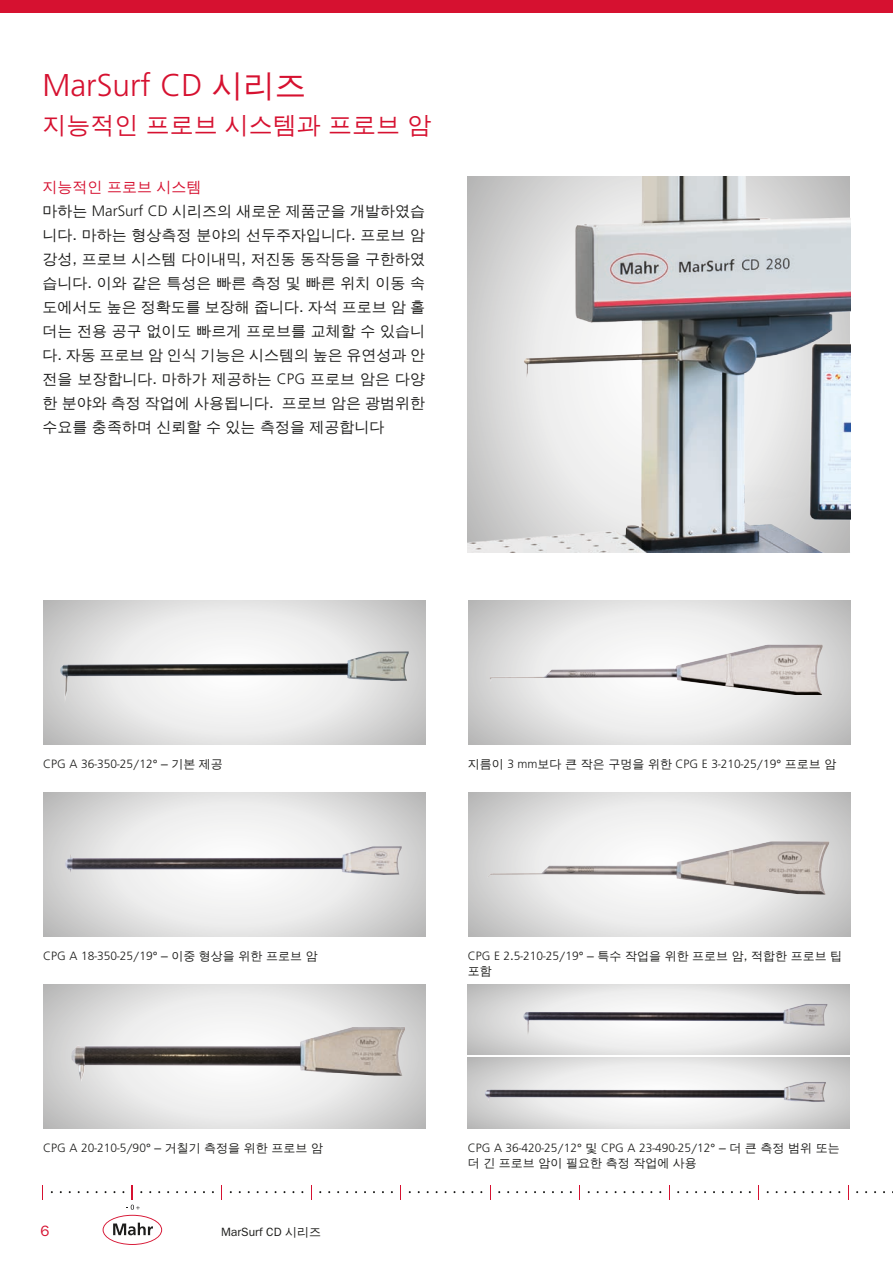
<style>
.page{position:relative;width:893px;height:1263px;background:#fff}
.page>*{position:absolute;margin:0;border:0;box-sizing:border-box;transform-origin:0 0}
.t1{font:300 31.5px "Frutiger LT Pro";color:#d61130}
.t2{font:24px "Un Dotum";color:#d61130}
.t3{font:15px/24px "Un Dotum";color:#1d1d1b}
.t4{font:15px "Un Dotum";color:#d61130}
.t5{font:12px/14.4px "Un Dotum";color:#1d1d1b}
.t6{font:300 12px "Frutiger LT Pro";color:#1d1d1b}
.s1{font-family:"Un Dotum";font-weight:400}
.s2{color:#d61130}
.s3{font-family:"Frutiger LT Pro";font-weight:300}
</style>
<div class="page">
<svg style="left:468px;top:1058px;width:382px;height:70px;background:#d9d9d9"></svg>
<svg style="left:468px;top:984px;width:382px;height:70px;background:#dbdbdb"></svg>
<img style="left:485px;top:1068px;width:362px;height:46px">
<svg style="left:43px;top:984px;width:382px;height:144px"></svg>
<svg style="left:43px;top:792px;width:382px;height:144px"></svg>
<svg style="left:43px;top:600px;width:382px;height:144px"></svg>
<svg style="left:468px;top:792px;width:382px;height:144px"></svg>
<svg style="left:468px;top:600px;width:382px;height:144px"></svg>
<img style="left:468px;top:176px;width:382px;height:376px">
<img style="left:60px;top:651px;width:349px;height:52px">
<img style="left:490px;top:644px;width:333px;height:51px">
<img style="left:65px;top:846px;width:337px;height:29px">
<img style="left:487px;top:841px;width:342px;height:54px">
<img style="left:523px;top:1004px;width:304px;height:36px">
<img style="left:71px;top:1027px;width:334px;height:55px">
<div style="left:0;top:0;width:893px;height:13px;background:#d61130"></div>
<svg style="left:221px;top:1185px;width:1px;height:14px"></svg>
<svg style="left:311px;top:1185px;width:1px;height:14px"></svg>
<svg style="left:400px;top:1185px;width:1px;height:14px"></svg>
<svg style="left:490px;top:1185px;width:1px;height:14px"></svg>
<svg style="left:579px;top:1185px;width:1px;height:14px"></svg>
<svg style="left:669px;top:1185px;width:1px;height:14px"></svg>
<svg style="left:758px;top:1185px;width:1px;height:14px"></svg>
<svg style="left:848px;top:1185px;width:1px;height:14px"></svg>
<svg style="left:96px;top:1185px;width:73px;height:60px"></svg>
<h1 class="t1" style="left:43px;top:67px;width:265px">MarSurf CD <span class="s1">시리즈</span></h1>
<h2 class="t2" style="left:43px;top:110px;width:390px">지능적인 프로브 시스템과 프로브 암</h2>
<p class="t3" style="left:42px;top:175px;width:384px"><span class="s2">지능적인 프로브 시스템<br></span>마하는 <span class="s3">MarSurf CD</span> 시리즈의 새로운 제품군을 개발하였습 니다. 마하는 형상측정 분야의 선두주자입니다. 프로브 암 강성, 프로브 시스템 다이내믹, 저진동 동작등을 구한하였 습니다. 이와 같은 특성은 빠른 측정 및 빠른 위치 이동 속 도에서도 높은 정확도를 보장해 줍니다. 자석 프로브 암 홀 더는 전용 공구 없이도 빠르게 프로브를 교체할 수 있습니 다. 자동 프로브 암 인식 기능은 시스템의 높은 유연성과 안 전을 보장합니다. 마하가 제공하는 <span class="s3">CPG</span> 프로브 암은 다양 한 분야와 측정 작업에 사용됩니다. 프로브 암은 광범위한 수요를 충족하며 신뢰할 수 있는 측정을 제공합니다</p>
<p class="t6" style="left:43px;top:757px;width:181px">CPG A 36<span class="s1">-</span>350<span class="s1">-</span>25<span class="s1">/</span>12<span class="s1">° – 기본 제공</span></p>
<p class="t5" style="left:468px;top:757px;width:370px">지름이 <span class="s3">3 mm</span>보다 큰 작은 구멍을 위한 <span class="s3">CPG E 3</span>-<span class="s3">210</span>-<span class="s3">25</span>/<span class="s3">19</span>° 프로브 암</p>
<p class="t5" style="left:43px;top:949px;width:276px"><span class="s3">CPG A 18</span>-<span class="s3">350</span>-<span class="s3">25</span>/<span class="s3">19</span>° – 이중 형상을 위한 프로브 암</p>
<p class="t5" style="left:468px;top:949px;width:376px"><span class="s3">CPG E 2</span>.<span class="s3">5</span>-<span class="s3">210</span>-<span class="s3">25</span>/<span class="s3">19</span>° – 특수 작업을 위한 프로브 암, 적합한 프로브 팁 포함</p>
<p class="t5" style="left:43px;top:1141px;width:281px"><span class="s3">CPG A 20</span>-<span class="s3">210</span>-<span class="s3">5</span>/<span class="s3">90</span>° – 거칠기 측정을 위한 프로브 암</p>
<p class="t6" style="left:468px;top:1141px;width:373px">CPG A 36<span class="s1">-</span>420<span class="s1">-</span>25<span class="s1">/</span>12<span class="s1">° 및</span> CPG A 23<span class="s1">-</span>490<span class="s1">-</span>25<span class="s1">/</span>12<span class="s1">° – 더 큰 측정 범위 또는</span></p>
<p class="t5" style="left:468px;top:1155px;width:231px">더 긴 프로브 암이 필요한 측정 작업에 사용</p>
<p class="t4" style="left:40px;top:1221px;width:11px">6</p>
<p class="t5" style="left:221px;top:1224px;width:102px">MarSurf CD 시리즈</p>
</div>
